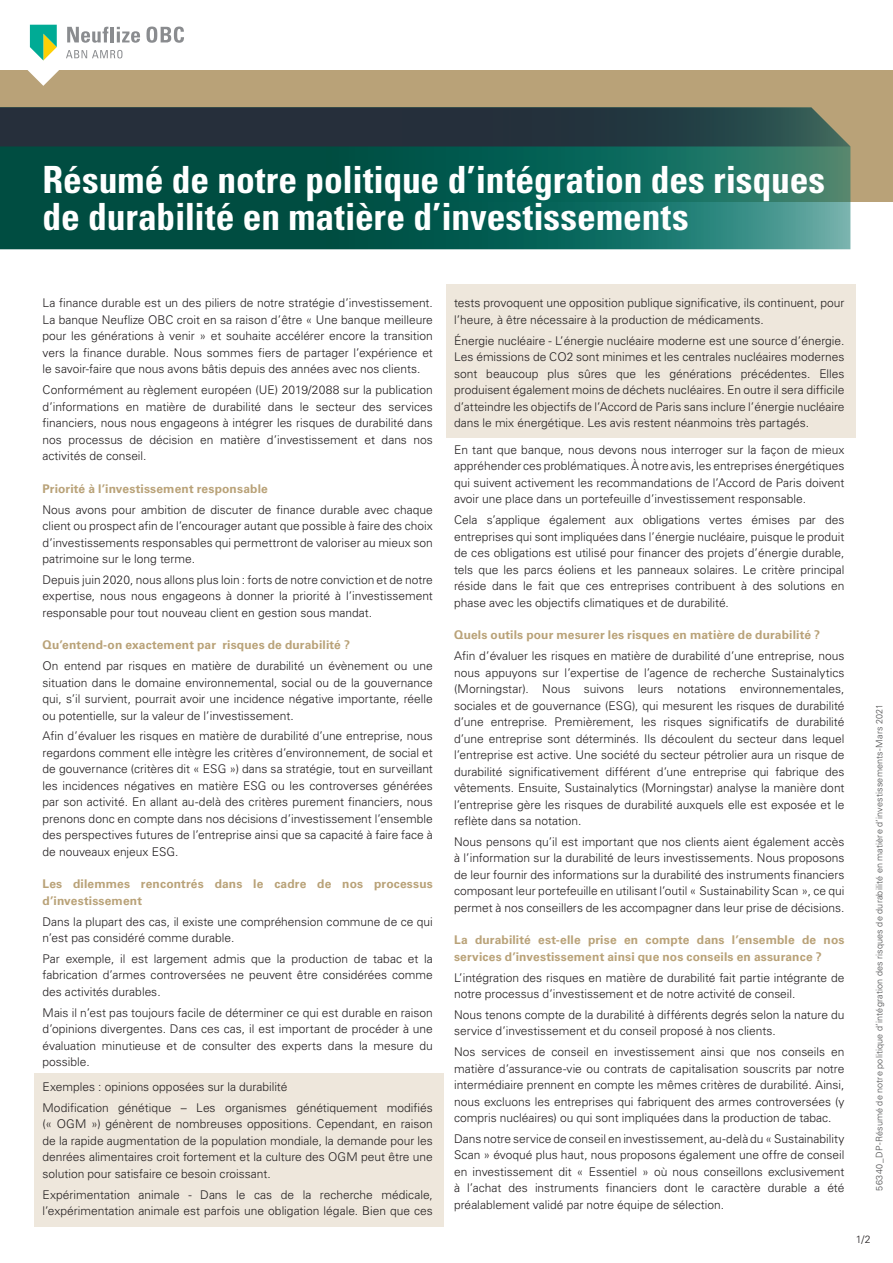
<style>
.page{position:relative;width:893px;height:1263px;background:#fff}
.page>*{position:absolute;margin:0;border:0;box-sizing:border-box;transform-origin:0 0}
.t1{font:700 condensed 37.5px/37.5px "Univers LT Std";color:#fff}
.t2{font:300 12px/16.5px "Univers LT Std";color:#231f20;text-align:justify}
.t3{font:700 12px/16.5px "Univers LT Std";letter-spacing:.015em;color:#b9a278}
.t4{font:300 10.5px "Univers LT Std";color:#231f20}
.t5{font:300 9px "Univers LT Std";letter-spacing:.02em;color:#4b4c4d}
</style>
<div class="page">
<div style="left:446px;top:285px;width:410px;height:153px;background:#eee7dc"></div>
<div style="left:34px;top:1074px;width:409px;height:153px;background:#eee7dc"></div>
<div style="left:0;top:70px;width:893px;height:131px;background:#b9a278"></div>
<svg style="left:0;top:146px;width:850px;height:103px"></svg>
<svg style="left:0;top:107px;width:850px;height:39px"></svg>
<svg style="left:27px;top:25px;width:113px;height:61px"></svg>
<svg style="left:147px;top:27px;width:37px;height:16px"></svg>
<h1 class="t1" style="left:43px;top:160px;width:784px">Résumé de notre politique d’intégration des risques de durabilité en matière d’investissements</h1>
<p class="t2" style="left:43px;top:295px;width:392px">La finance durable est un des piliers de notre stratégie d’investissement.<br>La banque Neuflize OBC croit en sa raison d’être « Une banque meilleure pour les générations à venir » et souhaite accélérer encore la transition vers la finance durable. Nous sommes fiers de partager l’expérience et le savoir-faire que nous avons bâtis depuis des années avec nos clients.</p>
<p class="t2" style="left:43px;top:382px;width:392px">Conformément au règlement européen (UE) 2019/2088 sur la publication d’informations en matière de durabilité dans le secteur des services financiers, nous nous engageons à intégrer les risques de durabilité dans nos processus de décision en matière d’investissement et dans nos activités de conseil.</p>
<p class="t3" style="left:43px;top:480px;width:227px">Priorité à l’investissement responsable</p>
<p class="t2" style="left:43px;top:501px;width:392px">Nous avons pour ambition de discuter de finance durable avec chaque client ou prospect afin de l’encourager autant que possible à faire des choix d’investissements responsables qui permettront de valoriser au mieux son patrimoine sur le long terme.</p>
<p class="t2" style="left:43px;top:571px;width:392px">Depuis juin 2020, nous allons plus loin : forts de notre conviction et de notre expertise, nous nous engageons à donner la priorité à l’investissement responsable pour tout nouveau client en gestion sous mandat.</p>
<p class="t3" style="left:43px;top:637px;width:309px">Qu’entend-on exactement par risques de durabilité ?</p>
<p class="t2" style="left:43px;top:657px;width:392px">On entend par risques en matière de durabilité un évènement ou une situation dans le domaine environnemental, social ou de la gouvernance qui, s’il survient, pourrait avoir une incidence négative importante, réelle ou potentielle, sur la valeur de l’investissement.</p>
<p class="t2" style="left:43px;top:728px;width:392px">Afin d’évaluer les risques en matière de durabilité d’une entreprise, nous regardons comment elle intègre les critères d’environnement, de social et de gouvernance (critères dit « ESG ») dans sa stratégie, tout en surveillant les incidences négatives en matière ESG ou les controverses générées par son activité. En allant au-delà des critères purement financiers, nous prenons donc en compte dans nos décisions d’investissement l’ensemble des perspectives futures de l’entreprise ainsi que sa capacité à faire face à de nouveaux enjeux ESG.</p>
<p class="t3" style="left:43px;top:876px;width:392px">Les dilemmes rencontrés dans le cadre de nos processus d’investissement</p>
<p class="t2" style="left:43px;top:913px;width:392px">Dans la plupart des cas, il existe une compréhension commune de ce qui n’est pas considéré comme durable.</p>
<p class="t2" style="left:43px;top:950px;width:392px">Par exemple, il est largement admis que la production de tabac et la fabrication d’armes controversées ne peuvent être considérées comme des activités durables.</p>
<p class="t2" style="left:43px;top:1004px;width:392px">Mais il n’est pas toujours facile de déterminer ce qui est durable en raison d’opinions divergentes. Dans ces cas, il est important de procéder à une évaluation minutieuse et de consulter des experts dans la mesure du possible.</p>
<p class="t2" style="left:43px;top:1076px;width:392px;line-height:20.7px">Exemples : opinions opposées sur la durabilité<br>Modification génétique – Les organismes génétiquement modifiés</p>
<p class="t2" style="left:43px;top:1116px;width:392px">(« OGM ») génèrent de nombreuses oppositions. Cependant, en raison de la rapide augmentation de la population mondiale, la demande pour les denrées alimentaires croit fortement et la culture des OGM peut être une solution pour satisfaire ce besoin croissant.</p>
<p class="t2" style="left:43px;top:1186px;width:392px">Expérimentation animale - Dans le cas de la recherche médicale, l’expérimentation animale est parfois une obligation légale. Bien que ces</p>
<p class="t2" style="left:454px;top:295px;width:392px">tests provoquent une opposition publique significative, ils continuent, pour l’heure, à être nécessaire à la production de médicaments.</p>
<p class="t2" style="left:454px;top:332px;width:392px">Énergie nucléaire - L’énergie nucléaire moderne est une source d’énergie.<br>Les émissions de CO2 sont minimes et les centrales nucléaires modernes sont beaucoup plus sûres que les générations précédentes. Elles produisent également moins de déchets nucléaires. En outre il sera difficile d’atteindre les objectifs de l’Accord de Paris sans inclure l’énergie nucléaire dans le mix énergétique. Les avis restent néanmoins très partagés.</p>
<p class="t2" style="left:454px;top:441px;width:392px">En tant que banque, nous devons nous interroger sur la façon de mieux appréhender ces problématiques. À notre avis, les entreprises énergétiques qui suivent activement les recommandations de l’Accord de Paris doivent avoir une place dans un portefeuille d’investissement responsable.</p>
<p class="t2" style="left:454px;top:512px;width:392px">Cela s’applique également aux obligations vertes émises par des entreprises qui sont impliquées dans l’énergie nucléaire, puisque le produit de ces obligations est utilisé pour financer des projets d’énergie durable, tels que les parcs éoliens et les panneaux solaires. Le critère principal réside dans le fait que ces entreprises contribuent à des solutions en phase avec les objectifs climatiques et de durabilité.</p>
<p class="t3" style="left:454px;top:627px;width:368px">Quels outils pour mesurer les risques en matière de durabilité ?</p>
<p class="t2" style="left:454px;top:647px;width:392px">Afin d’évaluer les risques en matière de durabilité d’une entreprise, nous nous appuyons sur l’expertise de l’agence de recherche Sustainalytics (Morningstar). Nous suivons leurs notations environnementales, sociales et de gouvernance (ESG), qui mesurent les risques de durabilité d’une entreprise. Premièrement, les risques significatifs de durabilité d’une entreprise sont déterminés. Ils découlent du secteur dans lequel l’entreprise est active. Une société du secteur pétrolier aura un risque de durabilité significativement différent d’une entreprise qui fabrique des vêtements. Ensuite, Sustainalytics (Morningstar) analyse la manière dont l’entreprise gère les risques de durabilité auxquels elle est exposée et le reflète dans sa notation.</p>
<p class="t2" style="left:454px;top:833px;width:392px">Nous pensons qu’il est important que nos clients aient également accès à l’information sur la durabilité de leurs investissements. Nous proposons de leur fournir des informations sur la durabilité des instruments financiers composant leur portefeuille en utilisant l’outil « Sustainability Scan », ce qui permet à nos conseillers de les accompagner dans leur prise de décisions.</p>
<p class="t3" style="left:454px;top:932px;width:392px">La durabilité est-elle prise en compte dans l’ensemble de nos services d’investissement ainsi que nos conseils en assurance ?</p>
<p class="t2" style="left:454px;top:969px;width:392px">L’intégration des risques en matière de durabilité fait partie intégrante de notre processus d’investissement et de notre activité de conseil.</p>
<p class="t2" style="left:454px;top:1006px;width:392px">Nous tenons compte de la durabilité à différents degrés selon la nature du service d’investissement et du conseil proposé à nos clients.</p>
<p class="t2" style="left:454px;top:1043px;width:392px">Nos services de conseil en investissement ainsi que nos conseils en matière d’assurance-vie ou contrats de capitalisation souscrits par notre intermédiaire prennent en compte les mêmes critères de durabilité. Ainsi, nous excluons les entreprises qui fabriquent des armes controversées (y compris nucléaires) ou qui sont impliquées dans la production de tabac.</p>
<p class="t2" style="left:454px;top:1130px;width:392px">Dans notre service de conseil en investissement, au-delà du « Sustainability Scan » évoqué plus haut, nous proposons également une offre de conseil en investissement dit « Essentiel » où nous conseillons exclusivement à l’achat des instruments financiers dont le caractère durable a été préalablement validé par notre équipe de sélection.</p>
<p class="t5" style="left:874px;top:1191px;width:489px;rotate:-90deg">56340_DP-Résumé de notre politique d’intégration des risques de durabilité en matière d’investissements-Mars 2021</p>
<p class="t4" style="left:856px;top:1233px;width:16px">1/2</p>
</div>
